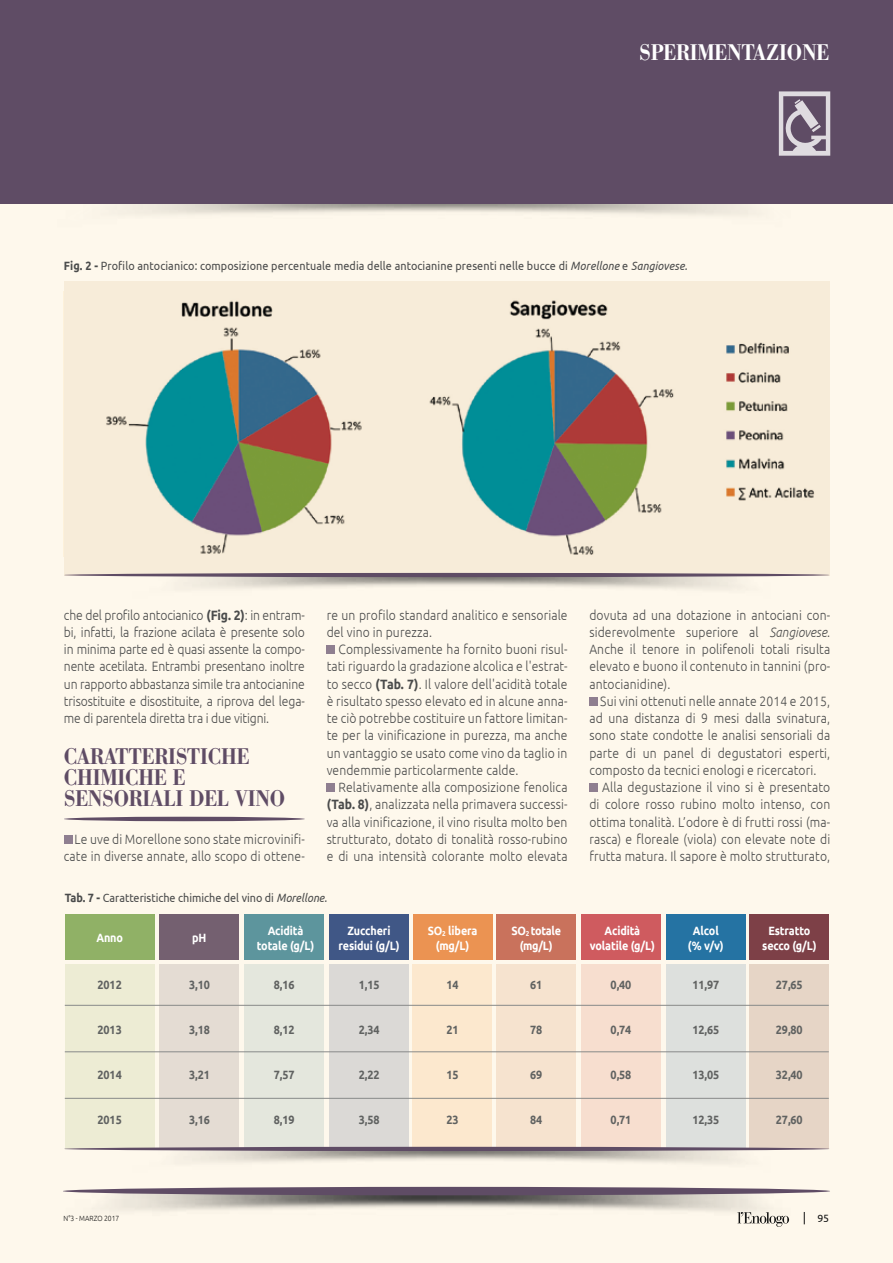
<style>
.page{position:relative;width:893px;height:1263px;background:#fef8ec}
.page>*{position:absolute;margin:0;border:0;box-sizing:border-box;transform-origin:0 0}
.t1{font:500 22.5px/21px "AT Our Bodoni";letter-spacing:-.01em;color:#5f4c65;scale:.9 1}
.t2{font:500 22.5px "AT Our Bodoni";letter-spacing:-.01em;color:#fff;scale:.9 1}
.t3{font:300 13.5px/17.2px "Ubuntu";letter-spacing:.01em;color:#4a4b4b;text-align:justify;scale:.9 1}
.t4{font:12px "Ubuntu";letter-spacing:.01em;color:#4a4b4b;scale:.9 1}
.t5{font:700 12px "Ubuntu";letter-spacing:-.01em;color:#606261;scale:.9 1}
.t6{font:700 12px/15px "Ubuntu";letter-spacing:-.01em;color:#fff;text-align:center;scale:.9 1}
.t7{font:10.5px "Ubuntu";color:#121212}
.t8{font:300 7.5px "Ubuntu";color:#121212;scale:.9 1}
.s1{font-weight:700}
.s2{font-style:italic}
</style>
<div class="page">
<div style="left:0;top:0;width:893px;height:204px;background:#5f4c65"></div>
<svg style="left:779px;top:91px;width:51px;height:65px"></svg>
<svg style="left:776px;top:1224px;width:7px;height:3px"></svg>
<hr style="left:64px;top:817px;width:241px;height:4px;background:#5f4c65;border-radius:50%">
<div style="left:64px;top:836px;width:8px;height:8px;background:#8f7f90"></div>
<div style="left:589px;top:698px;width:9px;height:8px;background:#8f7f90"></div>
<div style="left:589px;top:784px;width:9px;height:8px;background:#8f7f90"></div>
<div style="left:327px;top:646px;width:8px;height:8px;background:#8f7f90"></div>
<div style="left:327px;top:784px;width:8px;height:8px;background:#8f7f90"></div>
<img style="left:63px;top:1190px;width:767px;height:34px">
<div style="left:63px;top:1187px;width:767px;height:8px;background:#5f4c65;border-radius:50%"></div>
<div style="left:413px;top:965px;width:79px;height:184px;background:#fce8ce"></div>
<div style="left:750px;top:965px;width:79px;height:184px;background:#e6d5c6"></div>
<div style="left:329px;top:965px;width:80px;height:184px;background:#dbd9d6"></div>
<div style="left:666px;top:965px;width:79px;height:184px;background:#dde0dd"></div>
<div style="left:245px;top:965px;width:79px;height:184px;background:#e4e7dd"></div>
<div style="left:581px;top:965px;width:79px;height:184px;background:#f7decf"></div>
<div style="left:160px;top:965px;width:79px;height:184px;background:#e4dcd3"></div>
<div style="left:497px;top:965px;width:79px;height:184px;background:#f6e3cf"></div>
<div style="left:65px;top:965px;width:90px;height:184px;background:#edecd4"></div>
<div style="left:160px;top:915px;width:79px;height:45px;background:#746070"></div>
<div style="left:497px;top:915px;width:79px;height:45px;background:#c9725c"></div>
<div style="left:65px;top:915px;width:90px;height:45px;background:#90b166"></div>
<div style="left:329px;top:915px;width:80px;height:45px;background:#405786"></div>
<div style="left:666px;top:915px;width:79px;height:45px;background:#2573a3"></div>
<div style="left:413px;top:915px;width:79px;height:45px;background:#eb9352"></div>
<div style="left:750px;top:915px;width:79px;height:45px;background:#7e424d"></div>
<div style="left:245px;top:915px;width:79px;height:45px;background:#5d959d"></div>
<div style="left:581px;top:915px;width:80px;height:45px;background:#cf5b5f"></div>
<hr style="left:65px;top:1005px;width:764px;height:1px;background:#888a89">
<hr style="left:65px;top:1051px;width:764px;height:1px;background:#888a89">
<hr style="left:65px;top:1098px;width:764px;height:1px;background:#888a89">
<div style="left:64px;top:282px;width:766px;height:294px;background:#f7ecd9"></div>
<img style="left:106px;top:300px;width:709px;height:255px">
<svg style="left:64px;top:573px;width:765px;height:4px;background:#65536a"></svg>
<svg style="left:64px;top:1147px;width:765px;height:4px;background:#65536a"></svg>
<h1 class="t2" style="left:639px;top:38px;width:213px">SPERIMENTAZIONE</h1>
<p class="t4" style="left:64px;top:258px;width:694px"><span class="s1">Fig. 2 -</span> Profilo antocianico: composizione percentuale media delle antocianine presenti nelle bucce di <span class="s2">Morellone</span> e <span class="s2">Sangiovese.</span></p>
<p class="t3" style="left:64px;top:606px;width:269px">che del profilo antocianico <span class="s1">(Fig. 2)</span>: in entram&shy;bi, infatti, la frazione acilata è presente solo in minima parte ed è quasi assente la compo&shy;nente acetilata. Entrambi presentano inoltre un rapporto abbastanza simile tra antocianine trisostituite e disostituite, a riprova del lega&shy;me di parentela diretta tra i due vitigni.</p>
<h1 class="t1" style="left:64px;top:745px;width:247px">CARATTERISTICHE<br>CHIMICHE E<br>SENSORIALI DEL VINO</h1>
<p class="t3" style="left:64px;top:830px;width:269px;text-align:right">Le uve di Morellone sono state microvinifi&shy;cate in diverse annate, allo scopo di ottene-</p>
<p class="t3" style="left:327px;top:606px;width:269px">re un profilo standard analitico e sensoriale del vino in purezza.</p>
<p class="t3" style="left:327px;top:640px;width:269px;text-indent:12px">Complessivamente ha fornito buoni risul&shy;tati riguardo la gradazione alcolica e l'estrat&shy;to secco <span class="s1">(Tab. 7)</span>. Il valore dell'acidità totale è risultato spesso elevato ed in alcune anna&shy;te ciò potrebbe costituire un fattore limitan&shy;te per la vinificazione in purezza, ma anche un vantaggio se usato come vino da taglio in vendemmie particolarmente calde.</p>
<p class="t3" style="left:327px;top:778px;width:269px;text-indent:12px">Relativamente alla composizione fenolica <span class="s1">(Tab. 8)</span>, analizzata nella primavera successi&shy;va alla vinificazione, il vino risulta molto ben strutturato, dotato di tonalità rosso-rubino e di una intensità colorante molto elevata</p>
<p class="t4" style="left:65px;top:890px;width:293px"><span class="s1">Tab. 7 -</span> Caratteristiche chimiche del vino di <span class="s2">Morellone.</span></p>
<p class="t3" style="left:589px;top:606px;width:269px">dovuta ad una dotazione in antociani con&shy;siderevolmente superiore al <span class="s2">Sangiovese</span>.<br>Anche il tenore in polifenoli totali risulta elevato e buono il contenuto in tannini (pro&shy;antocianidine).</p>
<p class="t3" style="left:589px;top:692px;width:269px;text-indent:11px">Sui vini ottenuti nelle annate 2014 e 2015, ad una distanza di 9 mesi dalla svinatura, sono state condotte le analisi sensoriali da parte di un panel di degustatori esperti, composto da tecnici enologi e ricercatori.</p>
<p class="t3" style="left:589px;top:778px;width:269px;text-indent:13px">Alla degustazione il vino si è presentato di colore rosso rubino molto intenso, con ottima tonalità. L’odore è di frutti rossi (ma&shy;rasca) e floreale (viola) con elevate note di frutta matura. Il sapore è molto strutturato,</p>
<p class="t6" style="left:257px;top:923px;width:65px">Acidità totale (g/L)</p>
<p class="t6" style="left:590px;top:923px;width:74px">Acidità volatile (g/L)</p>
<p class="t6" style="left:96px;top:930px;width:31px">Anno</p>
<p class="t6" style="left:192px;top:930px;width:17px">pH</p>
<p class="t6" style="left:511px;top:923px;width:57px">SO<sub>2</sub> totale (mg/L)</p>
<p class="t6" style="left:338px;top:923px;width:69px">Zuccheri residui (g/L)</p>
<p class="t6" style="left:688px;top:923px;width:41px">Alcol (% v/v)</p>
<p class="t6" style="left:428px;top:923px;width:57px">SO<sub>2</sub> libera (mg/L)</p>
<p class="t6" style="left:762px;top:923px;width:62px">Estratto secco (g/L)</p>
<p class="t5" style="left:98px;top:977px;width:28px">2012</p>
<p class="t5" style="left:98px;top:1022px;width:28px">2013</p>
<p class="t5" style="left:98px;top:1067px;width:28px">2014</p>
<p class="t5" style="left:98px;top:1112px;width:28px">2015</p>
<p class="t5" style="left:189px;top:977px;width:25px">3,10</p>
<p class="t5" style="left:189px;top:1022px;width:25px">3,18</p>
<p class="t5" style="left:189px;top:1067px;width:25px">3,21</p>
<p class="t5" style="left:189px;top:1112px;width:25px">3,16</p>
<p class="t5" style="left:274px;top:977px;width:25px">8,16</p>
<p class="t5" style="left:274px;top:1022px;width:25px">8,12</p>
<p class="t5" style="left:274px;top:1067px;width:25px">7,57</p>
<p class="t5" style="left:274px;top:1112px;width:25px">8,19</p>
<p class="t5" style="left:359px;top:977px;width:25px">1,15</p>
<p class="t5" style="left:359px;top:1022px;width:25px">2,34</p>
<p class="t5" style="left:359px;top:1067px;width:25px">2,22</p>
<p class="t5" style="left:359px;top:1112px;width:25px">3,58</p>
<p class="t5" style="left:446px;top:977px;width:15px">14</p>
<p class="t5" style="left:446px;top:1022px;width:15px">21</p>
<p class="t5" style="left:446px;top:1067px;width:15px">15</p>
<p class="t5" style="left:446px;top:1112px;width:15px">23</p>
<p class="t5" style="left:530px;top:977px;width:15px">61</p>
<p class="t5" style="left:530px;top:1022px;width:15px">78</p>
<p class="t5" style="left:530px;top:1067px;width:15px">69</p>
<p class="t5" style="left:530px;top:1112px;width:15px">84</p>
<p class="t5" style="left:611px;top:977px;width:25px">0,40</p>
<p class="t5" style="left:611px;top:1022px;width:25px">0,74</p>
<p class="t5" style="left:611px;top:1067px;width:25px">0,58</p>
<p class="t5" style="left:611px;top:1112px;width:25px">0,71</p>
<p class="t5" style="left:693px;top:977px;width:31px">11,97</p>
<p class="t5" style="left:693px;top:1022px;width:31px">12,65</p>
<p class="t5" style="left:693px;top:1067px;width:31px">13,05</p>
<p class="t5" style="left:693px;top:1112px;width:31px">12,35</p>
<p class="t5" style="left:776px;top:977px;width:31px">27,65</p>
<p class="t5" style="left:776px;top:1022px;width:31px">29,80</p>
<p class="t5" style="left:776px;top:1067px;width:31px">32,40</p>
<p class="t5" style="left:776px;top:1112px;width:31px">27,60</p>
<p class="t8" style="left:64px;top:1214px;width:64px">N°3 - MARZO 2017</p>
<p class="t7" style="left:817px;top:1212px;width:13px">95</p>
</div>
